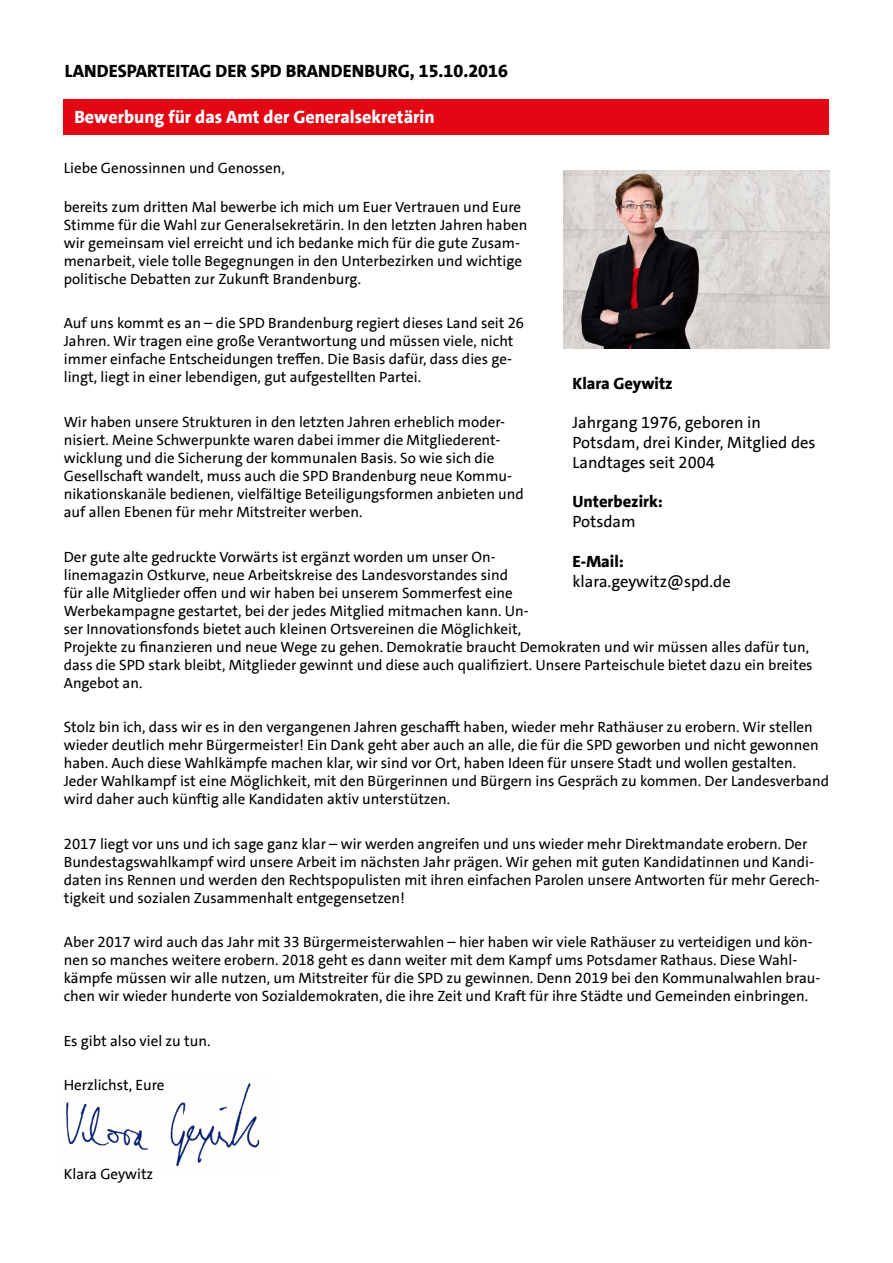
<style>
.page{position:relative;width:893px;height:1263px;background:#fff}
.page>*{position:absolute;margin:0;border:0;box-sizing:border-box;transform-origin:0 0}
.t1{font:800 18px "SPD The Sans";color:#000}
.t2{font:800 18px "SPD The Sans";color:#fff}
.t3{font:16.5px/19.8px "SPD The Sans";color:#000}
.t4{font:800 16.5px "SPD The Sans";color:#000}
.t5{font:15px/18px "SPD The Sans";color:#000}
</style>
<div class="page">
<div style="left:64px;top:100px;width:765px;height:35px;background:#e30613"></div>
<img style="left:563px;top:170px;width:266px;height:179px">
<img style="left:66px;top:1083px;width:194px;height:84px">
<p class="t1" style="left:65px;top:59px;width:445px">LANDESPARTEITAG DER SPD BRANDENBURG, 15.10.2016</p>
<p class="t2" style="left:74px;top:105px;width:362px">Bewerbung für das Amt der Generalsekretärin</p>
<p class="t5" style="left:64px;top:159px;width:223px">Liebe Genossinnen und Genossen,</p>
<p class="t5" style="left:64px;top:198px;width:465px">bereits zum dritten Mal bewerbe ich mich um Euer Vertrauen und Eure Stimme für die Wahl zur Generalsekretärin. In den letzten Jahren haben wir gemeinsam viel erreicht und ich bedanke mich für die gute Zusam&shy;menarbeit, viele tolle Begegnungen in den Unterbezirken und wichtige politische Debatten zur Zukunft Brandenburg.</p>
<p class="t5" style="left:64px;top:314px;width:462px">Auf uns kommt es an – die SPD Brandenburg regiert dieses Land seit 26<br>Jahren. Wir tragen eine große Verantwortung und müssen viele, nicht immer einfache Entscheidungen treffen. Die Basis dafür, dass dies ge&shy;lingt, liegt in einer lebendigen, gut aufgestellten Partei.</p>
<p class="t5" style="left:64px;top:413px;width:462px">Wir haben unsere Strukturen in den letzten Jahren erheblich moder&shy;nisiert. Meine Schwerpunkte waren dabei immer die Mitgliederent&shy;wicklung und die Sicherung der kommunalen Basis. So wie sich die Gesellschaft wandelt, muss auch die SPD Brandenburg neue Kommu&shy;nikationskanäle bedienen, vielfältige Beteiligungsformen anbieten und auf allen Ebenen für mehr Mitstreiter werben.</p>
<p class="t5" style="left:64px;top:547px;width:750px">Der gute alte gedruckte Vorwärts ist ergänzt worden um unser On-<br>linemagazin Ostkurve, neue Arbeitskreise des Landesvorstandes sind<br>für alle Mitglieder offen und wir haben bei unserem Sommerfest eine<br>Werbekampagne gestartet, bei der jedes Mitglied mitmachen kann. Un-<br>ser Innovationsfonds bietet auch kleinen Ortsvereinen die Möglichkeit,<br>Projekte zu finanzieren und neue Wege zu gehen. Demokratie braucht Demokraten und wir müssen alles dafür tun, dass die SPD stark bleibt, Mitglieder gewinnt und diese auch qualifiziert. Unsere Parteischule bietet dazu ein breites Angebot an.</p>
<p class="t5" style="left:64px;top:718px;width:767px">Stolz bin ich, dass wir es in den vergangenen Jahren geschafft haben, wieder mehr Rathäuser zu erobern. Wir stellen wieder deutlich mehr Bürgermeister! Ein Dank geht aber auch an alle, die für die SPD geworben und nicht gewonnen haben. Auch diese Wahlkämpfe machen klar, wir sind vor Ort, haben Ideen für unsere Stadt und wollen gestalten.<br>Jeder Wahlkampf ist eine Möglichkeit, mit den Bürgerinnen und Bürgern ins Gespräch zu kommen. Der Landesverband wird daher auch künftig alle Kandidaten aktiv unterstützen.</p>
<p class="t5" style="left:64px;top:835px;width:758px">2017 liegt vor uns und ich sage ganz klar – wir werden angreifen und uns wieder mehr Direktmandate erobern. Der Bundestagswahlkampf wird unsere Arbeit im nächsten Jahr prägen. Wir gehen mit guten Kandidatinnen und Kandi&shy;daten ins Rennen und werden den Rechtspopulisten mit ihren einfachen Parolen unsere Antworten für mehr Gerech&shy;tigkeit und sozialen Zusammenhalt entgegensetzen!</p>
<p class="t5" style="left:64px;top:933px;width:758px">Aber 2017 wird auch das Jahr mit 33 Bürgermeisterwahlen – hier haben wir viele Rathäuser zu verteidigen und kön&shy;nen so manches weitere erobern. 2018 geht es dann weiter mit dem Kampf ums Potsdamer Rathaus. Diese Wahl&shy;kämpfe müssen wir alle nutzen, um Mitstreiter für die SPD zu gewinnen. Denn 2019 bei den Kommunalwahlen brau&shy;chen wir wieder hunderte von Sozialdemokraten, die ihre Zeit und Kraft für ihre Städte und Gemeinden einbringen.</p>
<p class="t5" style="left:64px;top:1032px;width:148px">Es gibt also viel zu tun.</p>
<p class="t5" style="left:64px;top:1076px;width:102px">Herzlichst, Eure</p>
<p class="t4" style="left:572px;top:372px;width:102px">Klara Geywitz</p>
<p class="t3" style="left:572px;top:413px;width:245px">Jahrgang 1976, geboren in<br>Potsdam, drei Kinder, Mitglied des<br>Landtages seit 2004</p>
<p class="t4" style="left:572px;top:491px;width:92px">Unterbezirk:</p>
<p class="t3" style="left:572px;top:512px;width:65px">Potsdam</p>
<p class="t4" style="left:572px;top:551px;width:53px">E-Mail:</p>
<p class="t3" style="left:572px;top:571px;width:160px">klara.geywitz@spd.de</p>
<p class="t5" style="left:64px;top:1165px;width:91px">Klara Geywitz</p>
</div>
